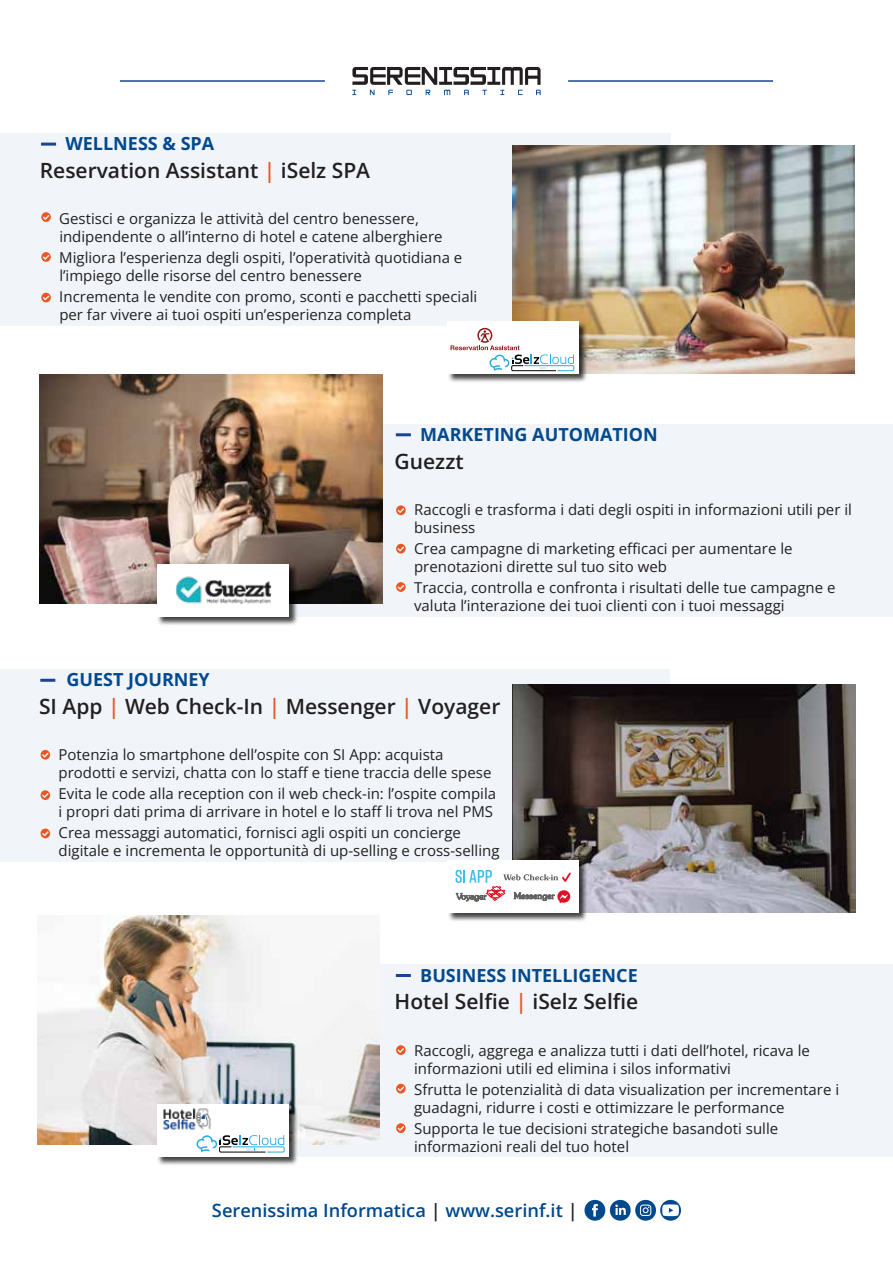
<style>
.page{position:relative;width:893px;height:1263px;background:#fff}
.page>*{position:absolute;margin:0;border:0;box-sizing:border-box;transform-origin:0 0}
.t1{font:600 21px "Open Sans";color:#231f20}
.t2{font:600 18.3px "Open Sans";color:#01498e}
.t3{font:700 18px "Open Sans";color:#01498e}
.t4{font:15px/18px "Open Sans";color:#231f20}
.s1{color:#ea5723}
.s2{color:#221f21}
</style>
<div class="page">
<svg style="left:584px;top:1200px;width:97px;height:21px"></svg>
<svg style="left:352px;top:67px;width:189px;height:28px"></svg>
<hr style="left:120px;top:80px;width:205px;height:2px;background:#184496">
<hr style="left:568px;top:80px;width:205px;height:2px;background:#184496">
<div style="left:0;top:133px;width:671px;height:193px;background:#f1f5fa"></div>
<div style="left:223px;top:424px;width:670px;height:192px;background:#f1f5fa"></div>
<hr style="left:41px;top:143px;width:15px;height:3px;background:#184496">
<svg style="left:41px;top:212px;width:10px;height:10px"></svg>
<svg style="left:41px;top:293px;width:10px;height:9px"></svg>
<svg style="left:41px;top:252px;width:10px;height:10px"></svg>
<div style="left:0;top:670px;width:670px;height:192px;background:#f1f5fa"></div>
<div style="left:223px;top:965px;width:670px;height:192px;background:#f1f5fa"></div>
<hr style="left:396px;top:974px;width:15px;height:3px;background:#184496">
<svg style="left:396px;top:1045px;width:10px;height:10px"></svg>
<svg style="left:396px;top:1084px;width:10px;height:9px"></svg>
<svg style="left:396px;top:1123px;width:10px;height:10px"></svg>
<hr style="left:396px;top:433px;width:15px;height:3px;background:#184496">
<svg style="left:396px;top:505px;width:10px;height:10px"></svg>
<svg style="left:396px;top:582px;width:10px;height:10px"></svg>
<svg style="left:396px;top:544px;width:10px;height:9px"></svg>
<hr style="left:40px;top:679px;width:15px;height:3px;background:#184496">
<svg style="left:41px;top:750px;width:9px;height:10px"></svg>
<svg style="left:41px;top:790px;width:9px;height:10px"></svg>
<svg style="left:41px;top:828px;width:9px;height:10px"></svg>
<img style="left:39px;top:375px;width:343px;height:229px">
<img style="left:155px;top:561px;width:145px;height:64px">
<div style="left:157px;top:564px;width:132px;height:52px;background:#fff"></div>
<img style="left:163px;top:560px;width:121px;height:60px">
<img style="left:37px;top:915px;width:343px;height:229px">
<img style="left:155px;top:1102px;width:145px;height:63px">
<div style="left:157px;top:1104px;width:132px;height:53px;background:#fff"></div>
<img style="left:163px;top:1108px;width:48px;height:22px">
<img style="left:512px;top:684px;width:343px;height:229px">
<img style="left:448px;top:858px;width:142px;height:63px">
<div style="left:447px;top:860px;width:132px;height:53px;background:#fff"></div>
<svg style="left:456px;top:870px;width:115px;height:33px"></svg>
<img style="left:512px;top:146px;width:343px;height:228px">
<img style="left:448px;top:319px;width:142px;height:63px">
<div style="left:447px;top:321px;width:132px;height:53px;background:#fff"></div>
<svg style="left:196px;top:1135px;width:88px;height:17px"></svg>
<svg style="left:450px;top:327px;width:124px;height:44px"></svg>
<p class="t3" style="left:65px;top:131px;width:150px">WELLNESS &amp; SPA</p>
<h1 class="t1" style="left:40px;top:156px;width:332px">Reservation Assistant <span class="s1">|</span> iSelz SPA</h1>
<p class="t4" style="left:59px;top:209px;width:385px">Gestisci e organizza le attività del centro benessere, indipendente o all’interno di hotel e catene alberghiere</p>
<p class="t4" style="left:59px;top:248px;width:405px">Migliora l’esperienza degli ospiti, l’operatività quotidiana e l’impiego delle risorse del centro benessere</p>
<p class="t4" style="left:59px;top:287px;width:419px">Incrementa le vendite con promo, sconti e pacchetti speciali per far vivere ai tuoi ospiti un’esperienza completa</p>
<p class="t3" style="left:420px;top:422px;width:239px">MARKETING AUTOMATION</p>
<p class="t3" style="left:66px;top:667px;width:145px">GUEST JOURNEY</p>
<h1 class="t1" style="left:395px;top:447px;width:71px">Guezzt</h1>
<p class="t4" style="left:414px;top:500px;width:439px">Raccogli e trasforma i dati degli ospiti in informazioni utili per il business</p>
<p class="t4" style="left:414px;top:539px;width:380px">Crea campagne di marketing efficaci per aumentare le prenotazioni dirette sul tuo sito web</p>
<p class="t4" style="left:414px;top:578px;width:423px">Traccia, controlla e confronta i risultati delle tue campagne e valuta l’interazione dei tuoi clienti con i tuoi messaggi</p>
<h1 class="t1" style="left:39px;top:692px;width:463px">SI App <span class="s1">|</span> Web Check-In <span class="s1">|</span> Messenger <span class="s1">|</span> Voyager</h1>
<p class="t4" style="left:59px;top:746px;width:434px">Potenzia lo smartphone dell’ospite con SI App: acquista prodotti e servizi, chatta con lo staff e tiene traccia delle spese</p>
<p class="t4" style="left:59px;top:785px;width:439px">Evita le code alla reception con il web check-in: l’ospite compila i propri dati prima di arrivare in hotel e lo staff li trova nel PMS</p>
<p class="t4" style="left:59px;top:824px;width:442px">Crea messaggi automatici, fornisci agli ospiti un concierge digitale e incrementa le opportunità di up-selling e cross-selling</p>
<p class="t3" style="left:420px;top:963px;width:219px">BUSINESS INTELLIGENCE</p>
<h1 class="t1" style="left:395px;top:987px;width:245px">Hotel Selfie <span class="s1">|</span> iSelz Selfie</h1>
<p class="t4" style="left:414px;top:1041px;width:397px">Raccogli, aggrega e analizza tutti i dati dell’hotel, ricava le informazioni utili ed elimina i silos informativi</p>
<p class="t4" style="left:414px;top:1080px;width:427px">Sfrutta le potenzialità di data visualization per incrementare i guadagni, ridurre i costi e ottimizzare le performance</p>
<p class="t4" style="left:414px;top:1119px;width:366px">Supporta le tue decisioni strategiche basandoti sulle informazioni reali del tuo hotel</p>
<p class="t2" style="left:212px;top:1197px;width:367px">Serenissima Informatica <span class="s2">|</span> www.serinf.it <span class="s2">|</span></p>
</div>
